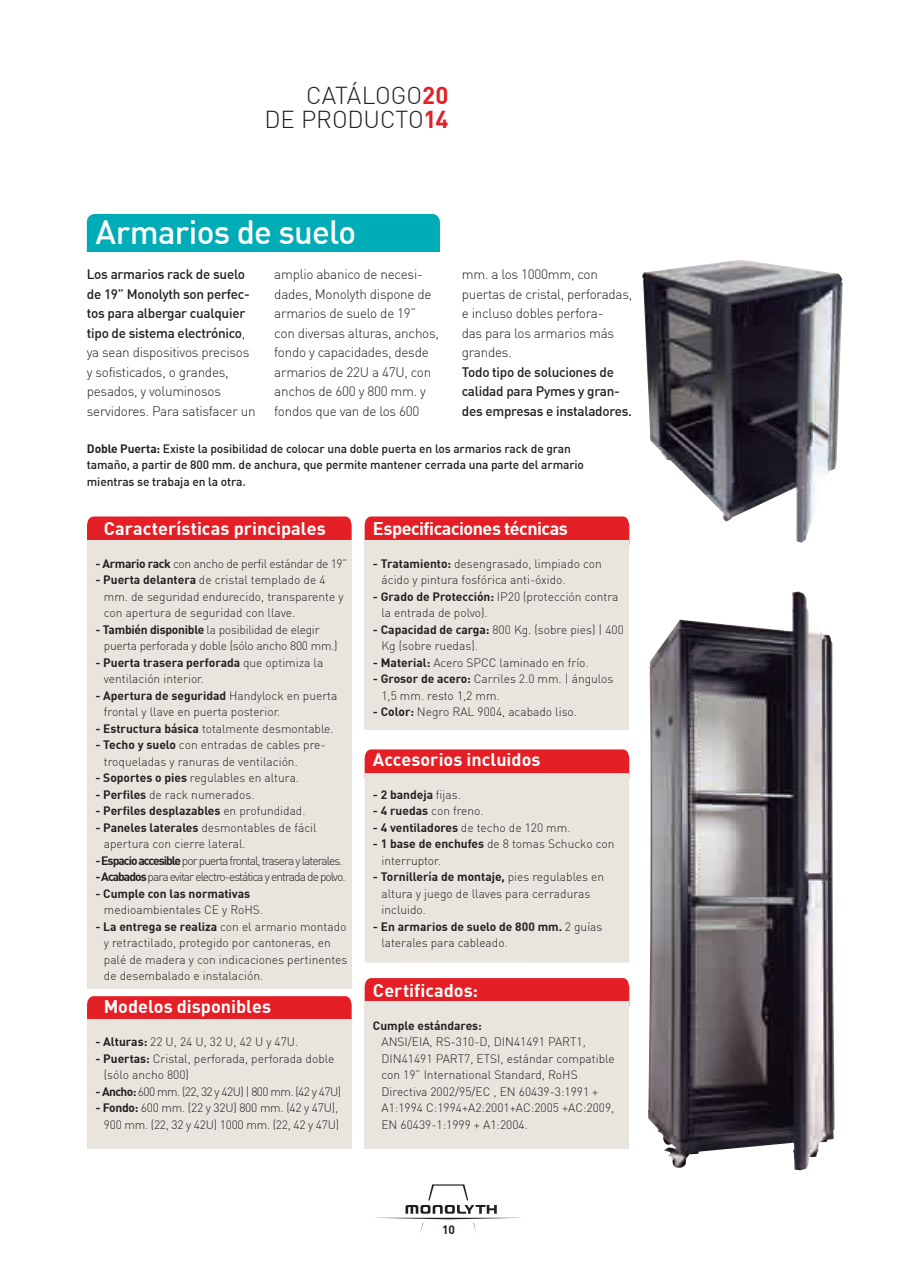
<style>
.page{position:relative;width:897px;height:1267px;background:#fff}
.page>*{position:absolute;margin:0;border:0;box-sizing:border-box;transform-origin:0 0}
.t1{font:500 33px "DIN";letter-spacing:-.025em;color:#fff}
.t2{font:300 24px/24px "DIN";letter-spacing:-.005em;color:#231f20;text-align:right}
.t3{font:700 18px "DIN";color:#fff}
.t4{font:700 18px "DIN";letter-spacing:-.03em;color:#fff}
.t5{font:300 13.5px/19.5px "DIN";letter-spacing:-.02em;color:#231f20}
.t6{font:500 13.5px/19.5px "DIN";letter-spacing:-.02em;color:#231f20}
.t7{font:300 12px/16.5px "DIN";color:#231f20}
.t8{font:500 12px/16.5px "DIN";letter-spacing:-.01em;color:#231f20}
.t9{font:300 12px/16.5px "DIN";letter-spacing:-.02em;color:#231f20}
.t10{font:300 12px "DIN";letter-spacing:-.08em;color:#231f20}
.t11{font:700 12px "DIN";color:#231f20}
.t12{font:300 12px "DIN";letter-spacing:-.03em;color:#231f20}
.t13{font:300 12px "DIN";letter-spacing:-.05em;color:#231f20}
.s1{font-weight:700;color:#e41f25}
.s2{font-weight:500}
.s3{font-weight:700}
.s4{font-weight:300}
</style>
<div class="page">
<svg style="left:375px;top:1184px;width:146px;height:49px"></svg>
<img style="left:648px;top:591px;width:186px;height:579px">
<img style="left:642px;top:260px;width:200px;height:282px">
<div style="left:87px;top:214px;width:353px;height:48px;background:#00acb5;border-radius:9px"></div>
<div style="left:87px;top:252px;width:353px;height:13px;background:#fff"></div>
<div style="left:364px;top:978px;width:265px;height:23px;background:#e41f25"></div>
<div style="left:364px;top:1001px;width:265px;height:147px;background:#e9e5de"></div>
<div style="left:364px;top:749px;width:265px;height:24px;background:#e41f25"></div>
<div style="left:364px;top:773px;width:265px;height:189px;background:#e9e5de"></div>
<div style="left:87px;top:996px;width:264px;height:23px;background:#e41f25"></div>
<div style="left:87px;top:1019px;width:264px;height:129px;background:#e9e5de"></div>
<div style="left:364px;top:516px;width:265px;height:24px;background:#e41f25"></div>
<div style="left:364px;top:540px;width:265px;height:189px;background:#e9e5de"></div>
<div style="left:87px;top:516px;width:264px;height:24px;background:#e41f25"></div>
<div style="left:87px;top:540px;width:264px;height:448px;background:#e9e5de"></div>
<h2 class="t2" style="left:264px;top:83px;width:185px">CATÁLOGO<span class="s1">20<br></span>DE PRODUCTO<span class="s1">14</span></h2>
<h1 class="t1" style="left:95px;top:211px;width:262px">Armarios de suelo</h1>
<p class="t5" style="left:87px;top:264px;width:170px"><span class="s2">Los armarios rack de suelo de 19” Monolyth son perfec&shy;tos para albergar cualquier tipo de sistema electrónico</span>, ya sean dispositivos precisos y sofisticados, o grandes, pesados, y voluminosos servidores. Para satisfacer un</p>
<p class="t5" style="left:274px;top:264px;width:166px">amplio abanico de necesi&shy;dades, Monolyth dispone de armarios de suelo de 19” con diversas alturas, anchos, fondo y capacidades, desde armarios de 22U a 47U, con anchos de 600 y 800 mm. y fondos que van de los 600</p>
<p class="t5" style="left:462px;top:264px;width:172px">mm. a los 1000mm, con puertas de cristal, perforadas, e incluso dobles perfora-<br>das para los armarios más grandes.</p>
<p class="t6" style="left:462px;top:362px;width:172px">Todo tipo de soluciones de calidad para Pymes y gran&shy;des empresas e instaladores.</p>
<p class="t8" style="left:87px;top:440px;width:498px"><span class="s3">Doble Puerta:</span> Existe la posibilidad de colocar una doble puerta en los armarios rack de gran tamaño, a partir de 800 mm. de anchura, que permite mantener cerrada una parte del armario mientras se trabaja en la otra.</p>
<h3 class="t3" style="left:104px;top:516px;width:223px">Características principales</h3>
<p class="t12" style="left:95px;top:556px;width:253px"><span class="s3">- Armario rack</span> con ancho de perfil estándar de 19”</p>
<p class="t7" style="left:104px;top:571px;width:241px;text-indent:-9px"><span class="s3">- Puerta delantera</span> de cristal templado de 4 mm. de seguridad endurecido, transparente y con apertura de seguridad con llave.</p>
<p class="t9" style="left:104px;top:621px;width:235px;text-indent:-9px"><span class="s3">- También disponible</span> la posibilidad de elegir puerta perforada y doble (sólo ancho 800 mm.)</p>
<p class="t7" style="left:104px;top:654px;width:221px;text-indent:-9px"><span class="s3">- Puerta trasera perforada</span> que optimiza la ventilación interior.</p>
<p class="t7" style="left:104px;top:687px;width:235px;text-indent:-9px"><span class="s3">- Apertura de seguridad</span> Handylock en puerta frontal y llave en puerta posterior.</p>
<p class="t7" style="left:95px;top:720px;width:240px"><span class="s3">- Estructura básica</span> totalmente desmontable.</p>
<p class="t7" style="left:104px;top:736px;width:223px;text-indent:-9px"><span class="s3">- Techo y suelo</span> con entradas de cables pre&shy;troqueladas y ranuras de ventilación.</p>
<p class="t7" style="left:95px;top:769px;width:205px"><span class="s3">- Soportes o pies</span> regulables en altura.</p>
<p class="t7" style="left:95px;top:786px;width:161px"><span class="s3">- Perfiles</span> de rack numerados.</p>
<p class="t11" style="left:95px;top:803px;width:212px">- Perfiles desplazables <span class="s4">en profundidad.</span></p>
<p class="t7" style="left:104px;top:819px;width:214px;text-indent:-9px"><span class="s3">- Paneles laterales</span> desmontables de fácil apertura con cierre lateral.</p>
<p class="t10" style="left:95px;top:853px;width:249px"><span class="s3">- Espacio accesible</span> por puerta frontal, trasera y laterales.</p>
<p class="t10" style="left:95px;top:869px;width:252px"><span class="s3">- Acabados</span> para evitar electro-estática y entrada de polvo.</p>
<p class="t11" style="left:95px;top:885px;width:156px">- Cumple con las normativas</p>
<p class="t7" style="left:104px;top:901px;width:161px">medioambientales CE y RoHS.</p>
<p class="t7" style="left:104px;top:918px;width:245px;text-indent:-9px"><span class="s3">- La entrega se realiza</span> con el armario montado y retractilado, protegido por cantoneras, en palé de madera y con indicaciones pertinentes de desembalado e instalación.</p>
<h3 class="t3" style="left:104px;top:995px;width:169px">Modelos disponibles</h3>
<p class="t7" style="left:95px;top:1033px;width:204px"><span class="s3">- Alturas:</span> 22 U, 24 U, 32 U, 42 U y 47U.</p>
<p class="t7" style="left:104px;top:1050px;width:232px;text-indent:-9px"><span class="s3">- Puertas:</span> Cristal, perforada, perforada doble (sólo ancho 800)</p>
<p class="t13" style="left:95px;top:1084px;width:247px"><span class="s3">- Ancho:</span> 600 mm. (22, 32 y 42U) | 800 mm. (42 y 47U)</p>
<p class="t9" style="left:95px;top:1099px;width:245px;text-align:right"><span class="s3">- Fondo:</span> 600 mm. (22 y 32U) 800 mm. (42 y 47U),<br>900 mm. (22, 32 y 42U) 1000 mm. (22, 42 y 47U)</p>
<h3 class="t4" style="left:373px;top:516px;width:196px">Especificaciones técnicas</h3>
<p class="t7" style="left:381px;top:555px;width:222px;text-indent:-9px"><span class="s3">- Tratamiento:</span> desengrasado, limpiado con ácido y pintura fosfórica anti-óxido.</p>
<p class="t7" style="left:381px;top:588px;width:238px;text-indent:-9px"><span class="s3">- Grado de Protección:</span> IP20 (protección contra la entrada de polvo).</p>
<p class="t7" style="left:381px;top:621px;width:244px;text-indent:-9px"><span class="s3">- Capacidad de carga:</span> 800 Kg. (sobre pies) | 400<br>Kg (sobre ruedas).</p>
<p class="t7" style="left:373px;top:654px;width:217px"><span class="s3">- Material:</span> Acero SPCC laminado en frío.</p>
<p class="t7" style="left:381px;top:670px;width:233px;text-indent:-9px"><span class="s3">- Grosor de acero:</span> Carriles 2.0 mm. | ángulos<br>1,5 mm. resto 1,2 mm.</p>
<p class="t7" style="left:373px;top:703px;width:206px"><span class="s3">- Color:</span> Negro RAL 9004, acabado liso.</p>
<h3 class="t3" style="left:373px;top:747px;width:169px">Accesorios incluidos</h3>
<p class="t11" style="left:373px;top:786px;width:89px">- 2 bandeja <span class="s4">fijas.</span></p>
<p class="t7" style="left:373px;top:802px;width:112px"><span class="s3">- 4 ruedas</span> con freno.</p>
<p class="t7" style="left:373px;top:819px;width:199px"><span class="s3">- 4 ventiladores</span> de techo de 120 mm.</p>
<p class="t7" style="left:381px;top:835px;width:234px;text-indent:-9px"><span class="s3">- 1 base de enchufes</span> de 8 tomas Schucko con interruptor.</p>
<p class="t7" style="left:381px;top:868px;width:224px;text-indent:-9px"><span class="s3">- Tornillería de montaje,</span> pies regulables en altura y juego de llaves para cerraduras incluido.</p>
<p class="t7" style="left:381px;top:918px;width:222px;text-indent:-9px"><span class="s3">- En armarios de suelo de 800 mm.</span> 2 guías laterales para cableado.</p>
<h3 class="t3" style="left:373px;top:978px;width:107px">Certificados:</h3>
<p class="t11" style="left:373px;top:1017px;width:111px">Cumple estándares:</p>
<p class="t7" style="left:381px;top:1033px;width:235px">ANSI/EIA, RS-310-D, DIN41491 PART1, DIN41491 PART7, ETSI, estándar compatible con 19” International Standard, RoHS Directiva 2002/95/EC , EN 60439-3:1991 + A1:1994 C:1994+A2:2001+AC:2005 +AC:2009, EN 60439-1:1999 + A1:2004.</p>
<p class="t11" style="left:442px;top:1222px;width:14px">10</p>
</div>
